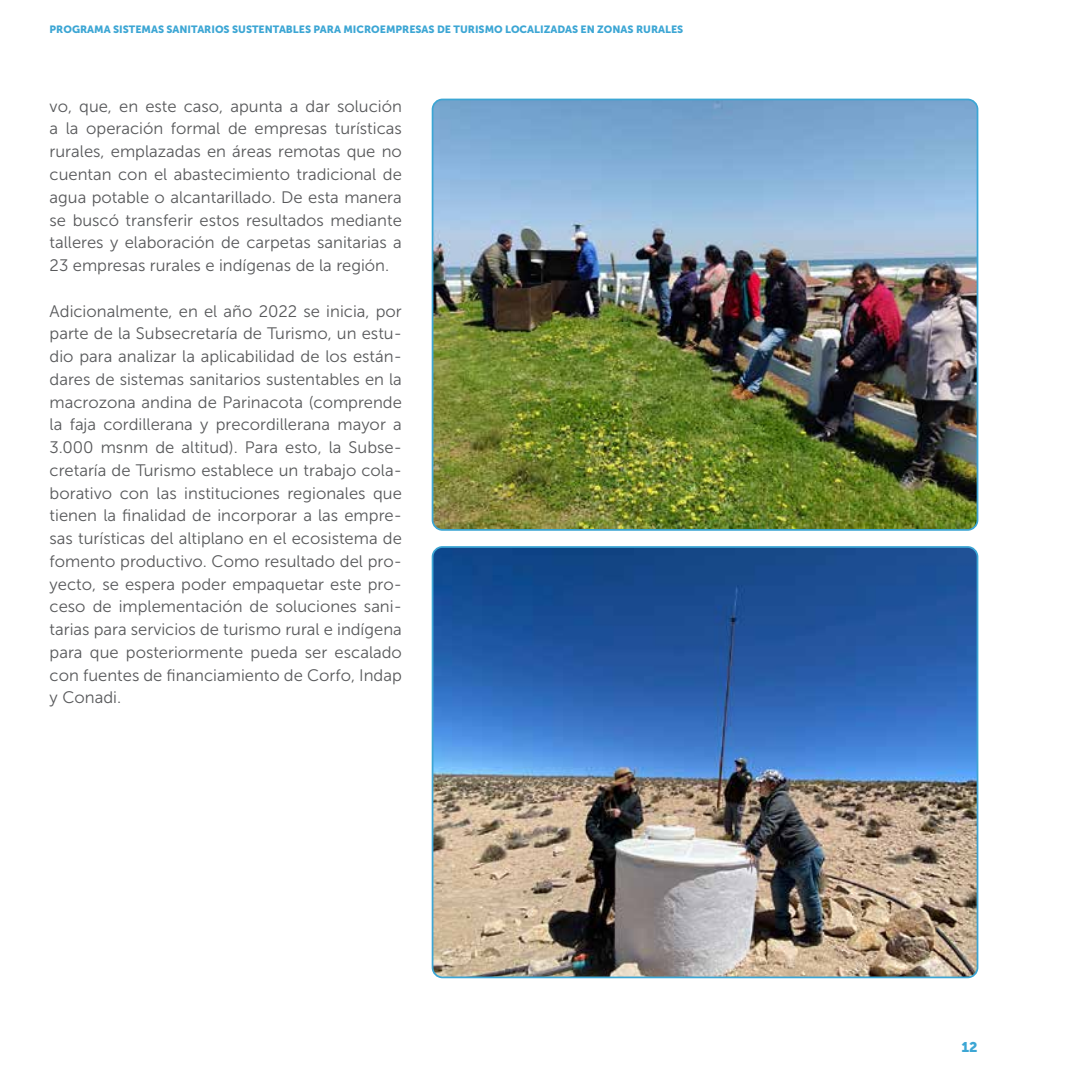
<style>
.page{position:relative;width:1077px;height:1077px;background:#fff}
.page>*{position:absolute;margin:0;border:0;box-sizing:border-box;transform-origin:0 0}
.t1{font:16.62px/22.8px "Museo Sans 300";color:#58595b;text-align:justify}
.t2{font:14px "Museo Sans 900";color:#3ca6d4}
.t3{font:10.5px "Museo Sans 900";color:#3ca6d4}
</style>
<div class="page">
<img style="left:434px;top:99px;width:543px;height:431px">
<div style="left:431px;top:99px;width:547px;height:432px;border:2px solid #3ca6d4;border-radius:10px"></div>
<img style="left:434px;top:547px;width:543px;height:430px">
<div style="left:431px;top:546px;width:547px;height:432px;border:2px solid #3ca6d4;border-radius:10px"></div>
<p class="t3" style="left:50px;top:23px;width:635px">PROGRAMA SISTEMAS SANITARIOS SUSTENTABLES PARA MICROEMPRESAS DE TURISMO LOCALIZADAS EN ZONAS RURALES</p>
<p class="t1" style="left:50px;top:95px;width:354px">vo, que, en este caso, apunta a dar solución a la operación formal de empresas turísticas rurales, emplazadas en áreas remotas que no cuentan con el abastecimiento tradicional de agua potable o alcantarillado. De esta manera se buscó transferir estos resultados mediante talleres y elaboración de carpetas sanitarias a 23 empresas rurales e indígenas de la región.</p>
<p class="t1" style="left:50px;top:299px;width:354px">Adicionalmente, en el año 2022 se inicia, por parte de la Subsecretaría de Turismo, un estu&shy;dio para analizar la aplicabilidad de los están&shy;dares de sistemas sanitarios sustentables en la macrozona andina de Parinacota (comprende la faja cordillerana y precordillerana mayor a 3.000 msnm de altitud). Para esto, la Subse&shy;cretaría de Turismo establece un trabajo cola&shy;borativo con las instituciones regionales que tienen la finalidad de incorporar a las empre&shy;sas turísticas del altiplano en el ecosistema de fomento productivo. Como resultado del pro&shy;yecto, se espera poder empaquetar este pro&shy;ceso de implementación de soluciones sani&shy;tarias para servicios de turismo rural e indígena para que posteriormente pueda ser escalado con fuentes de financiamiento de Corfo, Indap y Conadi.</p>
<p class="t2" style="left:961px;top:1038px;width:18px">12</p>
</div>
